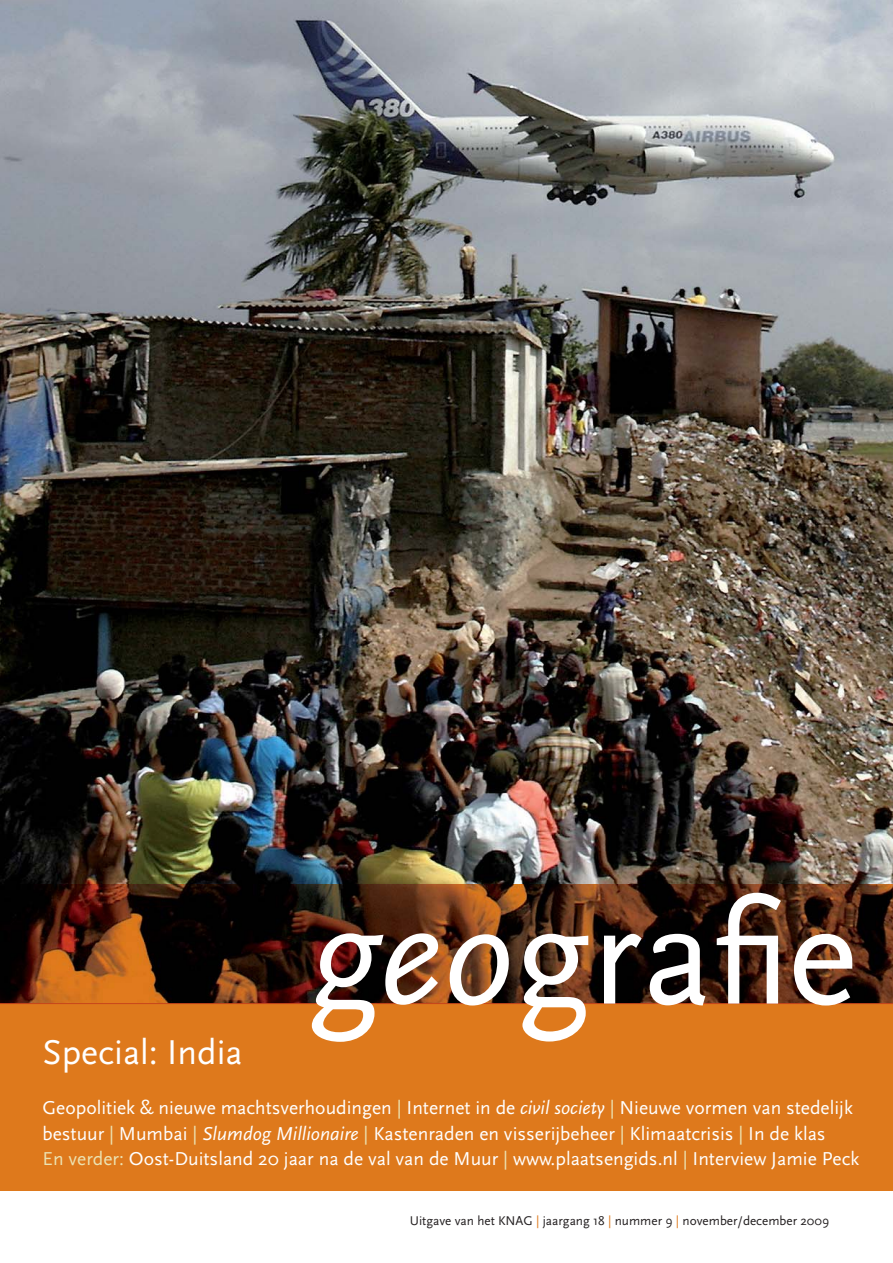
<style>
.page{position:relative;width:893px;height:1263px;background:#fff}
.page>*{position:absolute;margin:0;border:0;box-sizing:border-box;transform-origin:0 0}
.t1{font:150px "Scala Sans";color:#fff}
.t2{font:36px "Scala Sans";color:#fff}
.t3{font:19.5px/25.5px "Scala Sans";color:#fff}
.t4{font:13.2px "Scala Sans";color:#231f20}
.s1{font-style:italic}
.s2{color:#ece2b1}
.s3{color:#de791c}
</style>
<div class="page">
<img style="left:0;top:0;width:893px;height:884px">
<div style="left:0;top:1003px;width:893px;height:188px;background:#de791c"></div>
<img style="left:0;top:884px;width:893px;height:119px">
<h1 class="t1" style="left:312px;top:887px;width:548px"><span class="s1">geo</span>grafie</h1>
<h2 class="t2" style="left:43px;top:1036px;width:202px">Special: India</h2>
<p class="t3" style="left:43px;top:1096px;width:818px">Geopolitiek &amp; nieuwe machtsverhoudingen <span class="s2">|</span> Internet in de <span class="s1">civil society</span> <span class="s2">|</span> Nieuwe vormen van stedelijk bestuur <span class="s2">|</span> Mumbai <span class="s2">|</span> <span class="s1">Slumdog Millionaire</span> <span class="s2">|</span> Kastenraden en visserijbeheer <span class="s2">|</span> Klimaatcrisis <span class="s2">|</span> In de klas<br><span class="s2">En verder:</span> Oost-Duitsland 20 jaar na de val van de Muur <span class="s2">|</span> www.plaatsengids.nl <span class="s2">|</span> Interview Jamie Peck</p>
<p class="t4" style="left:410px;top:1214px;width:421px">Uitgave van het KNAG <span class="s3">|</span> jaargang 18 <span class="s3">|</span> nummer 9 <span class="s3">|</span> november/december 2009</p>
</div>
